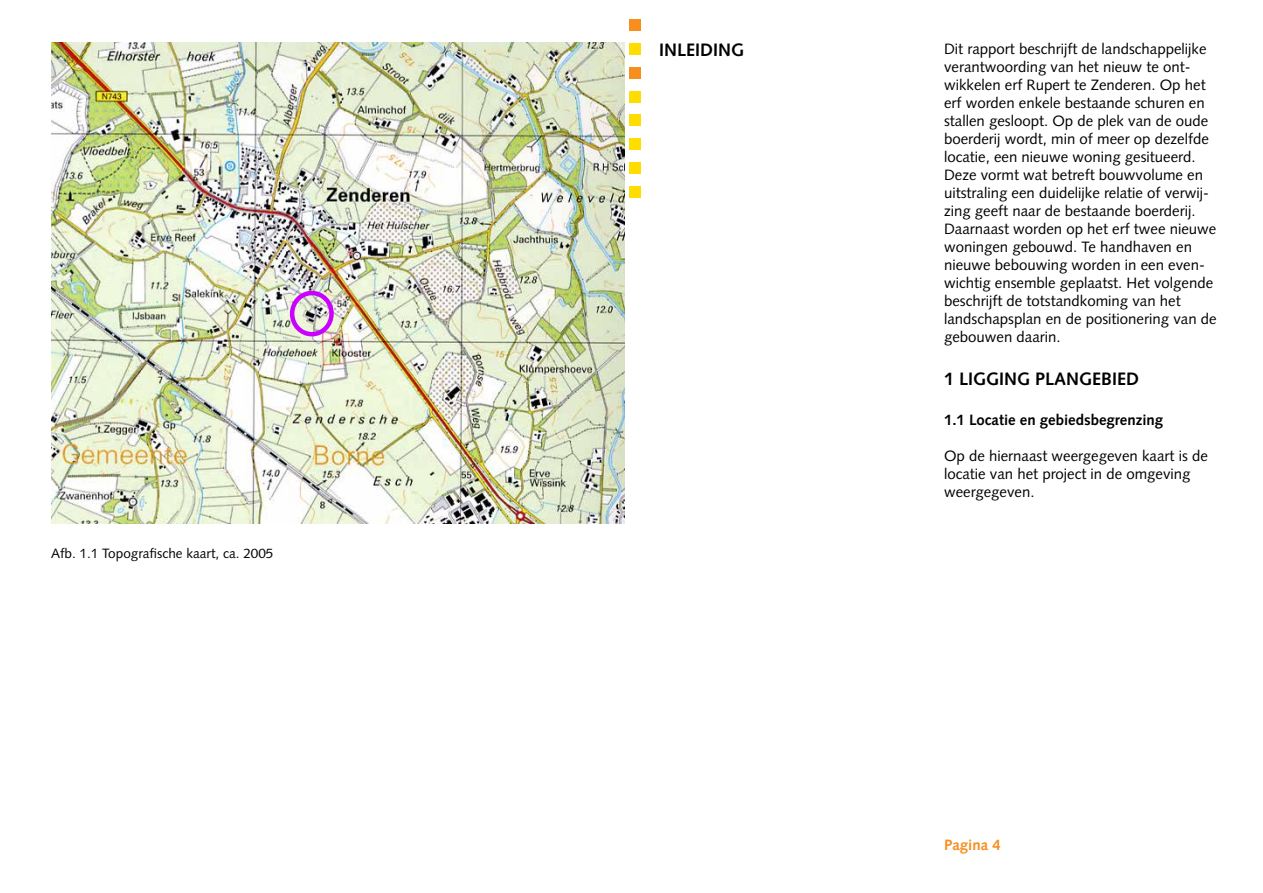
<style>
.page{position:relative;width:1263px;height:893px;background:#fff}
.page>*{position:absolute;margin:0;border:0;box-sizing:border-box;transform-origin:0 0}
.t1{font:700 18px "Syntax";color:#000}
.t2{font:15px/18px "Syntax LT Std";color:#000}
.t3{font:700 15px "Syntax";color:#000}
.t4{font:700 15px "Syntax";color:#f78e1e}
.t5{font:13.5px "Syntax LT Std";color:#000}
</style>
<div class="page">
<div style="left:629px;top:114px;width:12px;height:12px;background:#fd0"></div>
<div style="left:629px;top:138px;width:12px;height:12px;background:#fd0"></div>
<div style="left:629px;top:162px;width:12px;height:12px;background:#fd0"></div>
<div style="left:629px;top:186px;width:12px;height:12px;background:#fd0"></div>
<div style="left:629px;top:91px;width:12px;height:12px;background:#fd0"></div>
<div style="left:629px;top:67px;width:12px;height:12px;background:#f78e1e"></div>
<div style="left:629px;top:43px;width:12px;height:12px;background:#fd0"></div>
<div style="left:629px;top:19px;width:12px;height:12px;background:#f78e1e"></div>
<img style="left:51px;top:43px;width:573px;height:480px">
<div style="left:290px;top:291px;width:44px;height:45px;border:4px solid #c0f;border-radius:50%"></div>
<p class="t5" style="left:51px;top:545px;width:224px">Afb. 1.1 Topografische kaart, ca. 2005</p>
<p class="t1" style="left:659px;top:40px;width:86px">INLEIDING</p>
<p class="t2" style="left:944px;top:40px;width:274px">Dit rapport beschrijft de landschappelijke verantwoording van het nieuw te ont&shy;wikkelen erf Rupert te Zenderen. Op het erf worden enkele bestaande schuren en stallen gesloopt. Op de plek van de oude boerderij wordt, min of meer op dezelfde locatie, een nieuwe woning gesitueerd.<br>Deze vormt wat betreft bouwvolume en uitstraling een duidelijke relatie of verwij&shy;zing geeft naar de bestaande boerderij.<br>Daarnaast worden op het erf twee nieuwe woningen gebouwd. Te handhaven en nieuwe bebouwing worden in een even&shy;wichtig ensemble geplaatst. Het volgende beschrijft de totstandkoming van het landschapsplan en de positionering van de gebouwen daarin.</p>
<p class="t1" style="left:944px;top:368px;width:197px">1 LIGGING PLANGEBIED</p>
<p class="t3" style="left:944px;top:411px;width:221px">1.1 Locatie en gebiedsbegrenzing</p>
<p class="t2" style="left:944px;top:446px;width:265px">Op de hiernaast weergegeven kaart is de locatie van het project in de omgeving weergegeven.</p>
<p class="t4" style="left:944px;top:836px;width:58px">Pagina 4</p>
</div>
